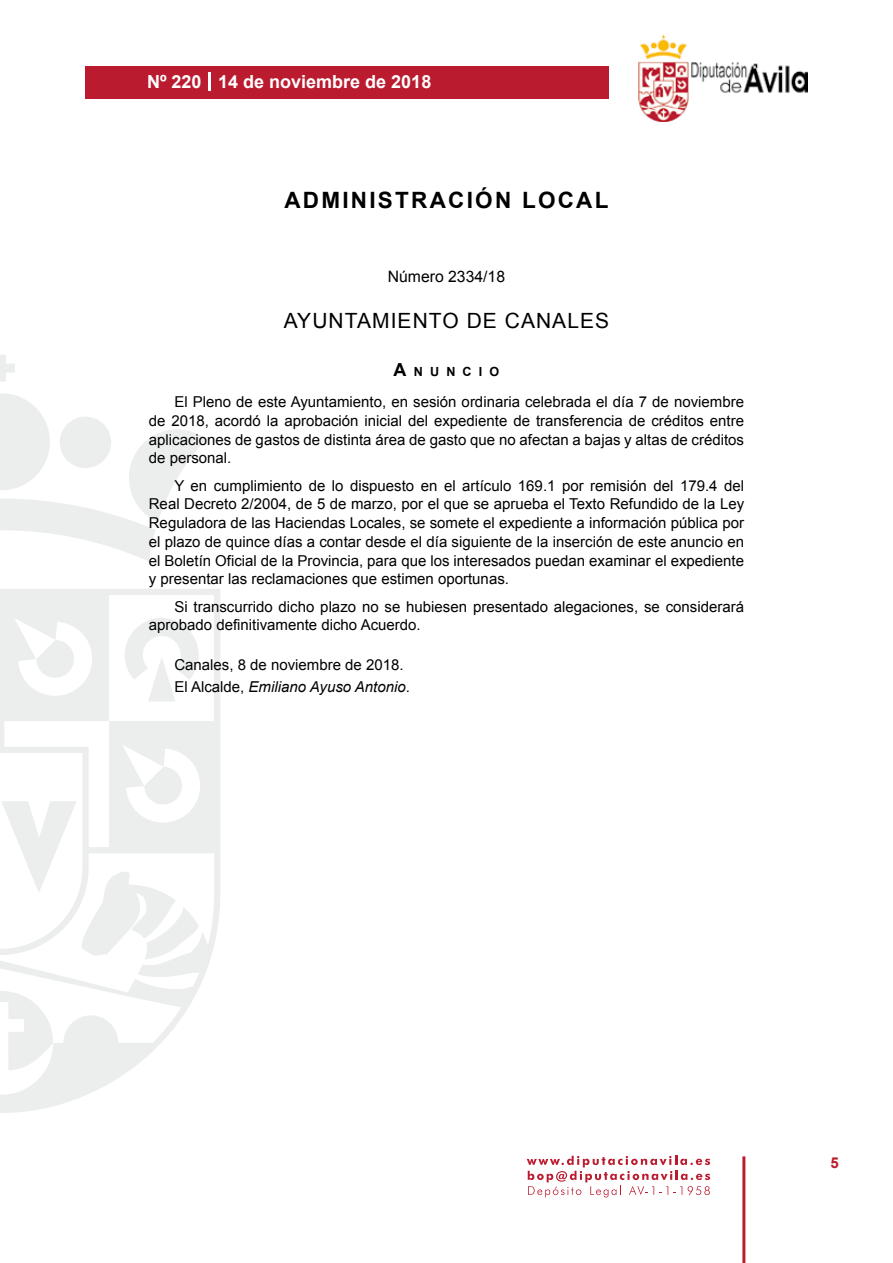
<style>
.page{position:relative;width:893px;height:1263px;background:#fff}
.page>*{position:absolute;margin:0;border:0;box-sizing:border-box;transform-origin:0 0}
.t1{font:700 22.5px "Arial";letter-spacing:.1em;color:#000}
.t2{font:21px "Arial";letter-spacing:.05em;color:#000}
.t3{font:700 18px "Arial";color:#fff}
.t4{font:15.75px "Arial";color:#000}
.t5{font:15px/18.8px "Arial";color:#000;text-align:justify}
.t6{font:700 15px "Arial";color:#ba1b2f}
.t7{font:700 12.6px "Arial";letter-spacing:.57em;color:#000}
.s1{font-size:18px}
.s2{font-style:italic}
</style>
<div class="page">
<svg style="left:527px;top:1156px;width:183px;height:41px"></svg>
<div style="left:85px;top:66px;width:523px;height:33px;background:#ba1b2f"></div>
<img style="left:638px;top:36px;width:170px;height:86px">
<hr style="left:742px;top:1156px;width:3px;height:107px;background:#ba1b2f">
<svg style="left:208px;top:72px;width:2px;height:18px"></svg>
<svg style="left:0;top:355px;width:15px;height:27px"></svg>
<svg style="left:0;top:393px;width:206px;height:168px"></svg>
<svg style="left:0;top:589px;width:220px;height:524px"></svg>
<svg style="left:36px;top:640px;width:40px;height:40px"></svg>
<svg style="left:125px;top:618px;width:74px;height:83px"></svg>
<svg style="left:0;top:991px;width:53px;height:79px"></svg>
<svg style="left:1px;top:767px;width:198px;height:192px"></svg>
<p class="t3" style="left:147px;top:69px;width:286px">Nº 220 14 de noviembre de 2018</p>
<h1 class="t1" style="left:284px;top:185px;width:325px">ADMINISTRACIÓN LOCAL</h1>
<p class="t4" style="left:388px;top:266px;width:119px">Número 2334/18</p>
<h2 class="t2" style="left:284px;top:307px;width:327px">AYUNTAMIENTO DE CANALES</h2>
<p class="t7" style="left:394px;top:363px;width:107px"><span class="s1">A</span>NUNCIO</p>
<p class="t5" style="left:149px;top:392px;width:597px;text-indent:26px">El Pleno de este Ayuntamiento, en sesión ordinaria celebrada el día 7 de noviembre de 2018, acordó la aprobación inicial del expediente de transferencia de créditos entre aplicaciones de gastos de distinta área de gasto que no afectan a bajas y altas de créditos de personal.</p>
<p class="t5" style="left:149px;top:476px;width:597px;text-indent:26px">Y en cumplimiento de lo dispuesto en el artículo 169.1 por remisión del 179.4 del Real Decreto 2/2004, de 5 de marzo, por el que se aprueba el Texto Refundido de la Ley Reguladora de las Haciendas Locales, se somete el expediente a información pública por el plazo de quince días a contar desde el día siguiente de la inserción de este anuncio en el Boletín Oficial de la Provincia, para que los interesados puedan examinar el expediente y presentar las reclamaciones que estimen oportunas.</p>
<p class="t5" style="left:149px;top:597px;width:597px;text-indent:26px">Si transcurrido dicho plazo no se hubiesen presentado alegaciones, se considerará aprobado definitivamente dicho Acuerdo.</p>
<p class="t5" style="left:174px;top:653px;width:237px;line-height:22.2px">Canales, 8 de noviembre de 2018.<br>El Alcalde, <span class="s2">Emiliano Ayuso Antonio</span>.</p>
<p class="t6" style="left:831px;top:1153px;width:10px">5</p>
</div>
